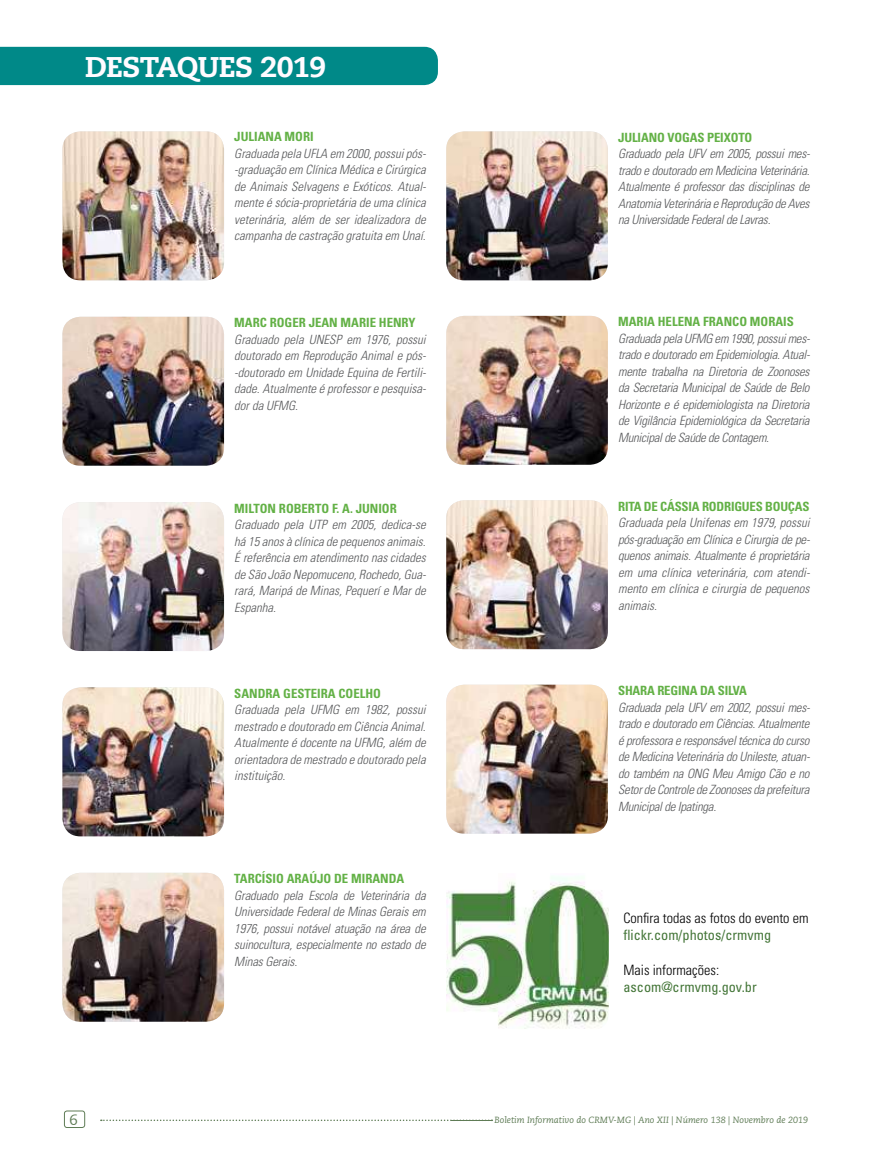
<style>
.page{position:relative;width:872px;height:1170px;background:#fff}
.page>*{position:absolute;margin:0;border:0;box-sizing:border-box;transform-origin:0 0}
.t1{font:800 30px "Caecilia";color:#fff}
.t2{font:800 28.5px "Caecilia";letter-spacing:-.02em;color:#fffbff}
.t3{font:15px "Caecilia LT";color:#5f7c56}
.t4{font:300 condensed 14.25px "Univers";color:#000}
.t5{font:condensed 14.25px "Univers";color:#437537}
.t6{font:italic 300 condensed 12.75px/16.5px "Univers";color:#58595b;text-align:justify}
.t7{font:700 condensed 12.75px "Univers";color:#63b146}
.t8{font:italic 9px "Caecilia LT Std";color:#5f7c56}
</style>
<div class="page">
<svg style="left:101px;top:1119px;width:391px;height:1px"></svg>
<div style="left:64px;top:1110px;width:21px;height:17px;border:1px solid #5f7c56;border-radius:3px"></div>
<div style="left:0;top:47px;width:438px;height:38px;background:#008988"></div>
<img style="left:62px;top:131px;width:162px;height:149px">
<img style="left:446px;top:131px;width:162px;height:149px">
<img style="left:62px;top:317px;width:162px;height:148px">
<img style="left:446px;top:316px;width:162px;height:148px">
<img style="left:62px;top:502px;width:162px;height:149px">
<img style="left:446px;top:500px;width:162px;height:149px">
<img style="left:62px;top:687px;width:162px;height:149px">
<img style="left:446px;top:684px;width:162px;height:149px">
<img style="left:62px;top:872px;width:162px;height:149px">
<img style="left:446px;top:877px;width:163px;height:152px">
<h2 class="t2" style="left:85px;top:49px;width:243px">DESTAQUES 2019</h2>
<h1 class="t1" style="left:85px;top:56px;width:230px">Conselho Ativo</h1>
<p class="t7" style="left:234px;top:129px;width:81px">JULIANA MORI</p>
<p class="t6" style="left:234px;top:145px;width:193px">Graduada pela UFLA em 2000, possui pós--graduação em Clínica Médica e Cirúrgica de Animais Selvagens e Exóticos. Atual&shy;mente é sócia-proprietária de uma clínica veterinária, além de ser idealizadora de campanha de castração gratuita em Unaí.</p>
<p class="t7" style="left:234px;top:315px;width:183px">MARC ROGER JEAN MARIE HENRY</p>
<p class="t6" style="left:234px;top:331px;width:193px">Graduado pela UNESP em 1976, possui doutorado em Reprodução Animal e pós--doutorado em Unidade Equina de Fertili&shy;dade. Atualmente é professor e pesquisa&shy;dor da UFMG.</p>
<p class="t7" style="left:234px;top:500px;width:164px">MILTON ROBERTO F. A. JUNIOR</p>
<p class="t6" style="left:234px;top:516px;width:193px">Graduado pela UTP em 2005, dedica-se há 15 anos à clínica de pequenos animais.<br>É referência em atendimento nas cidades de São João Nepomuceno, Rochedo, Gua&shy;rará, Maripá de Minas, Pequerí e Mar de Espanha.</p>
<p class="t7" style="left:234px;top:685px;width:148px">SANDRA GESTEIRA COELHO</p>
<p class="t6" style="left:234px;top:701px;width:193px">Graduada pela UFMG em 1982, possui mestrado e doutorado em Ciência Animal.<br>Atualmente é docente na UFMG, além de orientadora de mestrado e doutorado pela instituição.</p>
<p class="t7" style="left:234px;top:870px;width:171px">TARCÍSIO ARAÚJO DE MIRANDA</p>
<p class="t6" style="left:234px;top:886px;width:193px">Graduado pela Escola de Veterinária da Universidade Federal de Minas Gerais em 1976, possui notável atuação na área de suinocultura, especialmente no estado de Minas Gerais.</p>
<p class="t7" style="left:618px;top:129px;width:136px">JULIANO VOGAS PEIXOTO</p>
<p class="t6" style="left:618px;top:145px;width:193px">Graduado pela UFV em 2005, possui mes&shy;trado e doutorado em Medicina Veterinária.<br>Atualmente é professor das disciplinas de Anatomia Veterinária e Reprodução de Aves na Universidade Federal de Lavras.</p>
<p class="t7" style="left:618px;top:314px;width:177px">MARIA HELENA FRANCO MORAIS</p>
<p class="t6" style="left:618px;top:330px;width:193px">Graduada pela UFMG em 1990, possui mes&shy;trado e doutorado em Epidemiologia. Atual&shy;mente trabalha na Diretoria de Zoonoses da Secretaria Municipal de Saúde de Belo Horizonte e é epidemiologista na Diretoria de Vigilância Epidemiológica da Secretaria Municipal de Saúde de Contagem.</p>
<p class="t7" style="left:618px;top:498px;width:193px">RITA DE CÁSSIA RODRIGUES BOUÇAS</p>
<p class="t6" style="left:618px;top:514px;width:193px">Graduada pela Unifenas em 1979, possui pós-graduação em Clínica e Cirurgia de pe&shy;quenos animais. Atualmente é proprietária em uma clínica veterinária, com atendi&shy;mento em clínica e cirurgia de pequenos animais.</p>
<p class="t7" style="left:618px;top:682px;width:130px">SHARA REGINA DA SILVA</p>
<p class="t6" style="left:618px;top:698px;width:193px">Graduada pela UFV em 2002, possui mes&shy;trado e doutorado em Ciências. Atualmente é professora e responsável técnica do curso de Medicina Veterinária do Unileste, atuan&shy;do também na ONG Meu Amigo Cão e no Setor de Controle de Zoonoses da prefeitura Municipal de Ipatinga.</p>
<p class="t4" style="left:623px;top:909px;width:187px">Confira todas as fotos do evento em</p>
<p class="t5" style="left:623px;top:926px;width:149px">flickr.com/photos/crmvmg</p>
<p class="t4" style="left:623px;top:961px;width:97px">Mais informações:</p>
<p class="t5" style="left:623px;top:977px;width:135px">ascom@crmvmg.gov.br</p>
<p class="t3" style="left:70px;top:1111px;width:10px">6</p>
<p class="t8" style="left:494px;top:1114px;width:315px">Boletim Informativo do CRMV-MG | Ano XII | Número 138 | Novembro de 2019</p>
</div>
